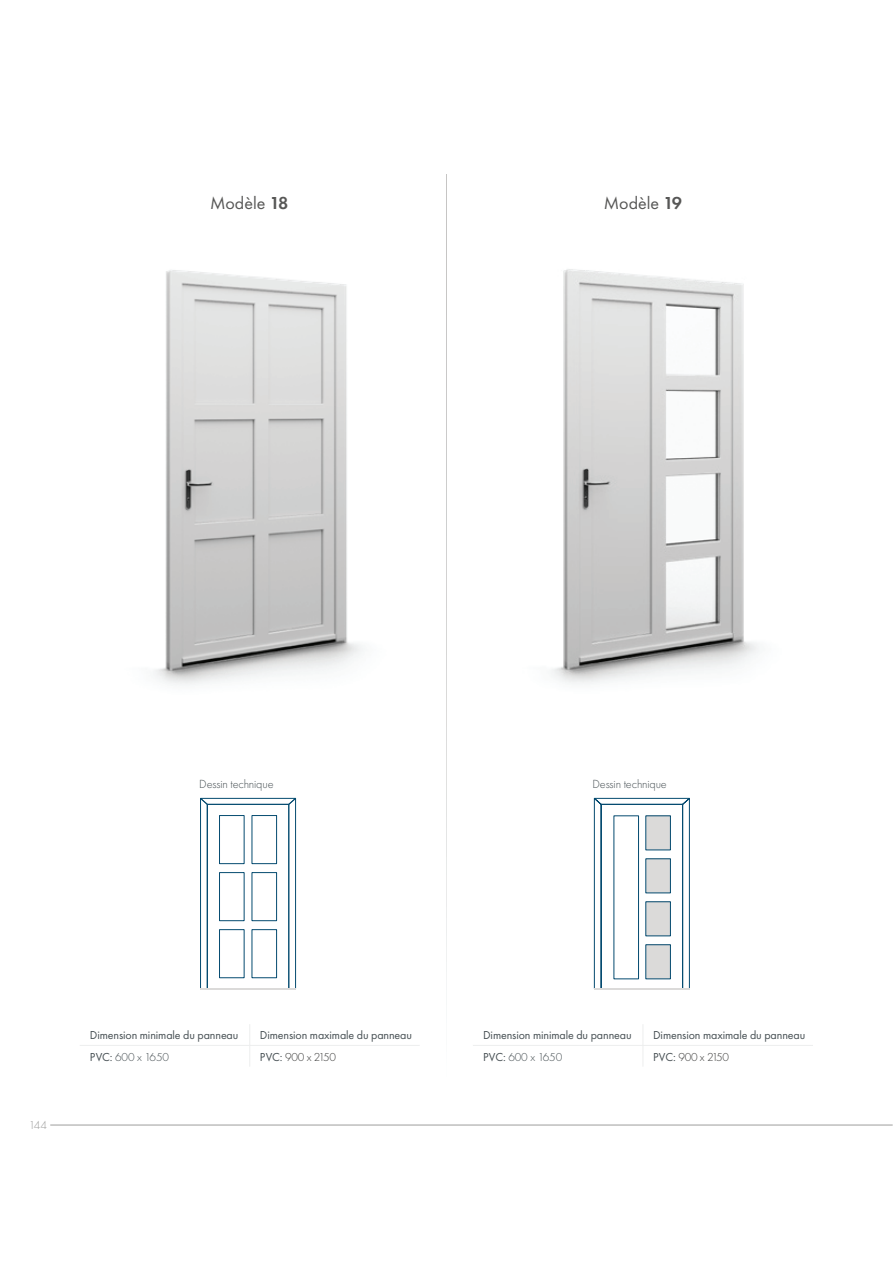
<style>
.page{position:relative;width:893px;height:1263px;background:#fff}
.page>*{position:absolute;margin:0;border:0;box-sizing:border-box;transform-origin:0 0}
.t1{font:18px "Futura PT";color:#575756}
.t2{font:300 12.15px "Futura PT";letter-spacing:-.01em;color:#464f53}
.t3{font:12px "Futura PT";letter-spacing:-.01em;color:#464f53}
.t4{font:300 12px "Futura PT";letter-spacing:-.01em;color:#464f53}
.t5{font:300 12px "Futura PT";letter-spacing:-.02em;color:#3c3c3b}
.t6{font:300 12px "Futura PT";color:#9d9d9c}
.s1{font-weight:600}
.s2{font-weight:400}
.s3{font-weight:400;color:#464f53}
</style>
<div class="page">
<hr style="left:50px;top:1125px;width:843px;height:1px;background:#9d9d9c">
<img style="left:153px;top:270px;width:210px;height:415px">
<img style="left:551px;top:269px;width:208px;height:415px">
<svg style="left:446px;top:174px;width:1px;height:816px"></svg>
<svg style="left:200px;top:797px;width:51px;height:191px"></svg>
<hr style="left:200px;top:988px;width:96px;height:1px;background:#dbdad9">
<div style="left:219px;top:816px;width:25px;height:48px;background:#fff"></div>
<div style="left:219px;top:815px;width:25px;height:49px;border:1px solid #054b70"></div>
<div style="left:219px;top:873px;width:25px;height:48px;background:#fff"></div>
<div style="left:219px;top:872px;width:25px;height:49px;border:1px solid #054b70"></div>
<div style="left:219px;top:930px;width:25px;height:48px;background:#fff"></div>
<div style="left:219px;top:929px;width:25px;height:49px;border:1px solid #054b70"></div>
<svg style="left:251px;top:797px;width:439px;height:192px"></svg>
<hr style="left:594px;top:988px;width:95px;height:1px;background:#dbdad9">
<svg style="left:613px;top:815px;width:58px;height:164px"></svg>
<div style="left:646px;top:816px;width:24px;height:34px;background:#dbdad9"></div>
<div style="left:645px;top:816px;width:26px;height:34px;border:1px solid #054b70"></div>
<hr style="left:80px;top:1045px;width:340px;height:1px;background:#edeeee">
<svg style="left:249px;top:1024px;width:1px;height:42px"></svg>
<hr style="left:473px;top:1045px;width:170px;height:1px;background:#edeeee">
<hr style="left:643px;top:1045px;width:170px;height:1px;background:#edeeee">
<h1 class="t1" style="left:210px;top:193px;width:80px">Modèle <span class="s1">18</span></h1>
<h1 class="t1" style="left:604px;top:193px;width:80px">Modèle <span class="s1">19</span></h1>
<p class="t2" style="left:199px;top:778px;width:76px">Dessin technique</p>
<p class="t2" style="left:592px;top:778px;width:76px">Dessin technique</p>
<p class="t6" style="left:29px;top:1120px;width:20px">144</p>
<p class="t3" style="left:90px;top:1028px;width:150px">Dimension minimale du panneau</p>
<p class="t3" style="left:260px;top:1028px;width:154px">Dimension maximale du panneau</p>
<p class="t4" style="left:90px;top:1051px;width:81px"><span class="s2">PVC:</span> 600 x 1650</p>
<p class="t5" style="left:260px;top:1051px;width:77px"><span class="s3">PVC:</span> 900 x 2150</p>
<p class="t3" style="left:483px;top:1028px;width:150px">Dimension minimale du panneau</p>
<p class="t3" style="left:653px;top:1028px;width:154px">Dimension maximale du panneau</p>
<p class="t4" style="left:483px;top:1051px;width:81px"><span class="s2">PVC:</span> 600 x 1650</p>
<p class="t5" style="left:653px;top:1051px;width:77px"><span class="s3">PVC:</span> 900 x 2150</p>
</div>
